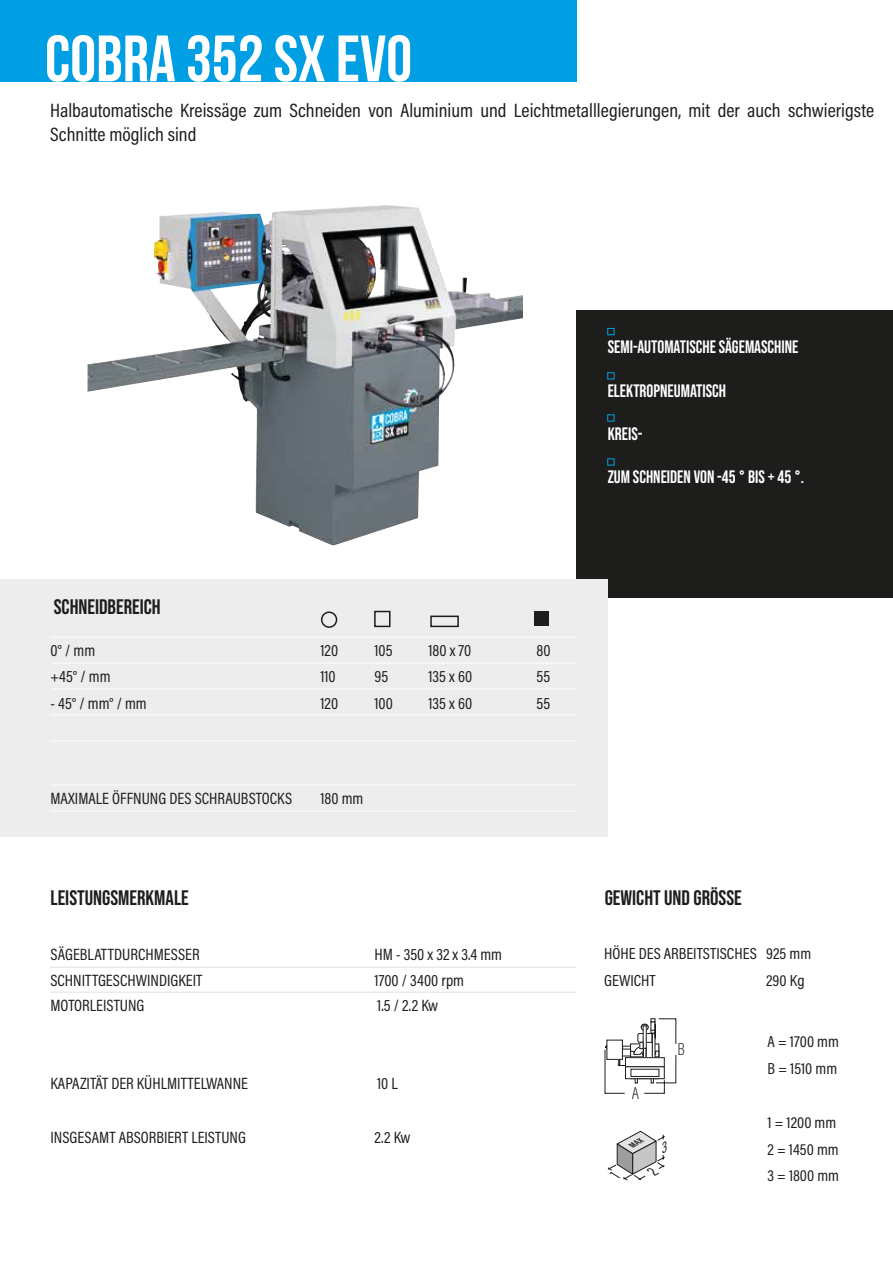
<style>
.page{position:relative;width:893px;height:1263px;background:#fff}
.page>*{position:absolute;margin:0;border:0;box-sizing:border-box;transform-origin:0 0}
.t1{font:21px "Bebas Neue";color:#1d1d1b}
.t2{font:19.5px/23.4px "Acumin Pro Cond";color:#1d1d1b}
.t3{font:18px "Bebas Neue";color:#fff;scale:.96 1}
.t4{font:16.5px "Acumin Pro Cond";color:#1d1d1b}
.t5{font:300 16.5px "Open Sans Condensed";color:#1d1d1b}
.t6{font:16.2px/26.4px "Acumin Pro Cond";color:#1d1d1b}
</style>
<div class="page">
<div style="left:0;top:0;width:576px;height:81px;background:#009fe3"></div>
<div style="left:576px;top:311px;width:317px;height:287px;background:#1d1d1b"></div>
<div style="left:0;top:580px;width:608px;height:257px;background:#ededed"></div>
<hr style="left:50px;top:967px;width:526px;height:1px;background:#e0e1e3">
<hr style="left:50px;top:992px;width:526px;height:1px;background:#e0e1e3">
<hr style="left:50px;top:663px;width:526px;height:1px;background:#fff">
<hr style="left:50px;top:637px;width:526px;height:1px;background:#fff">
<hr style="left:50px;top:688px;width:526px;height:1px;background:#fff">
<hr style="left:50px;top:714px;width:526px;height:1px;background:#fff">
<hr style="left:50px;top:741px;width:526px;height:1px;background:#fff">
<hr style="left:50px;top:810px;width:526px;height:1px;background:#fff">
<hr style="left:50px;top:785px;width:526px;height:1px;background:#fff">
<div style="left:321px;top:611px;width:16px;height:17px;border:2px solid #1d1d1b;border-radius:50%"></div>
<div style="left:607px;top:328px;width:7px;height:7px;border:1px solid #009fe3"></div>
<div style="left:607px;top:372px;width:7px;height:7px;border:1px solid #009fe3"></div>
<div style="left:607px;top:414px;width:7px;height:7px;border:1px solid #009fe3"></div>
<div style="left:607px;top:458px;width:7px;height:7px;border:1px solid #009fe3"></div>
<div style="left:374px;top:611px;width:16px;height:16px;border:2px solid #1d1d1b"></div>
<div style="left:534px;top:611px;width:15px;height:15px;background:#1d1d1b"></div>
<div style="left:430px;top:616px;width:29px;height:11px;border:2px solid #1d1d1b"></div>
<svg style="left:47px;top:35px;width:128px;height:47px"></svg>
<svg style="left:188px;top:35px;width:74px;height:47px"></svg>
<svg style="left:275px;top:35px;width:50px;height:47px"></svg>
<svg style="left:339px;top:35px;width:71px;height:47px"></svg>
<img style="left:87px;top:205px;width:436px;height:341px">
<svg style="left:605px;top:1018px;width:72px;height:76px"></svg>
<svg style="left:607px;top:1131px;width:58px;height:49px"></svg>
<p class="t2" style="left:50px;top:98px;width:825px">Halbautomatische Kreissäge zum Schneiden von Aluminium und Leichtmetalllegierungen, mit der auch schwierigste<br>Schnitte möglich sind</p>
<p class="t1" style="left:54px;top:594px;width:108px">SCHNEIDBEREICH</p>
<p class="t4" style="left:50px;top:640px;width:46px">0° / mm</p>
<p class="t4" style="left:320px;top:640px;width:19px">120</p>
<p class="t4" style="left:374px;top:640px;width:20px">105</p>
<p class="t4" style="left:428px;top:640px;width:44px">180 x 70</p>
<p class="t4" style="left:536px;top:640px;width:16px">80</p>
<p class="t4" style="left:50px;top:665px;width:62px">+45° / mm</p>
<p class="t4" style="left:320px;top:665px;width:17px">110</p>
<p class="t4" style="left:374px;top:665px;width:15px">95</p>
<p class="t4" style="left:428px;top:665px;width:45px">135 x 60</p>
<p class="t4" style="left:536px;top:665px;width:15px">55</p>
<p class="t4" style="left:50px;top:692px;width:98px">- 45° / mm° / mm</p>
<p class="t4" style="left:320px;top:692px;width:19px">120</p>
<p class="t4" style="left:374px;top:692px;width:20px">100</p>
<p class="t4" style="left:428px;top:692px;width:45px">135 x 60</p>
<p class="t4" style="left:536px;top:692px;width:15px">55</p>
<p class="t4" style="left:50px;top:787px;width:243px">MAXIMALE ÖFFNUNG DES SCHRAUBSTOCKS</p>
<p class="t4" style="left:320px;top:787px;width:44px">180 mm</p>
<p class="t1" style="left:50px;top:886px;width:140px">LEISTUNGSMERKMALE</p>
<p class="t4" style="left:50px;top:944px;width:151px">SÄGEBLATTDURCHMESSER</p>
<p class="t4" style="left:374px;top:944px;width:129px">HM - 350 x 32 x 3.4 mm</p>
<p class="t4" style="left:50px;top:969px;width:153px">SCHNITTGESCHWINDIGKEIT</p>
<p class="t4" style="left:374px;top:969px;width:91px">1700 / 3400 rpm</p>
<p class="t4" style="left:50px;top:995px;width:96px">MOTORLEISTUNG</p>
<p class="t4" style="left:377px;top:995px;width:63px">1.5 / 2.2 Kw</p>
<p class="t4" style="left:50px;top:1073px;width:199px">KAPAZITÄT DER KÜHLMITTELWANNE</p>
<p class="t4" style="left:377px;top:1073px;width:22px">10 L</p>
<p class="t4" style="left:50px;top:1127px;width:197px">INSGESAMT ABSORBIERT LEISTUNG</p>
<p class="t4" style="left:374px;top:1127px;width:38px">2.2 Kw</p>
<p class="t3" style="left:608px;top:337px;width:200px">SEMI-AUTOMATISCHE SÄGEMASCHINE</p>
<p class="t3" style="left:608px;top:380px;width:125px">ELEKTROPNEUMATISCH</p>
<p class="t3" style="left:608px;top:423px;width:38px">KREIS-</p>
<p class="t3" style="left:608px;top:467px;width:206px">ZUM SCHNEIDEN VON -45 ° BIS + 45 °.</p>
<p class="t1" style="left:605px;top:886px;width:139px">GEWICHT UND GRÖSSE</p>
<p class="t6" style="left:604px;top:940px;width:209px">HÖHE DES ARBEITSTISCHES 925 mm<br>GEWICHT</p>
<p class="t6" style="left:766px;top:966px;width:40px">290 Kg</p>
<p class="t5" style="left:632px;top:1081px;width:8px">A</p>
<p class="t5" style="left:677px;top:1037px;width:9px">B</p>
<p class="t6" style="left:767px;top:1028px;width:73px">A = 1700 mm<br>B = 1510 mm</p>
<p class="t6" style="left:767px;top:1109px;width:73px">1 = 1200 mm<br>2 = 1450 mm<br>3 = 1800 mm</p>
</div>
